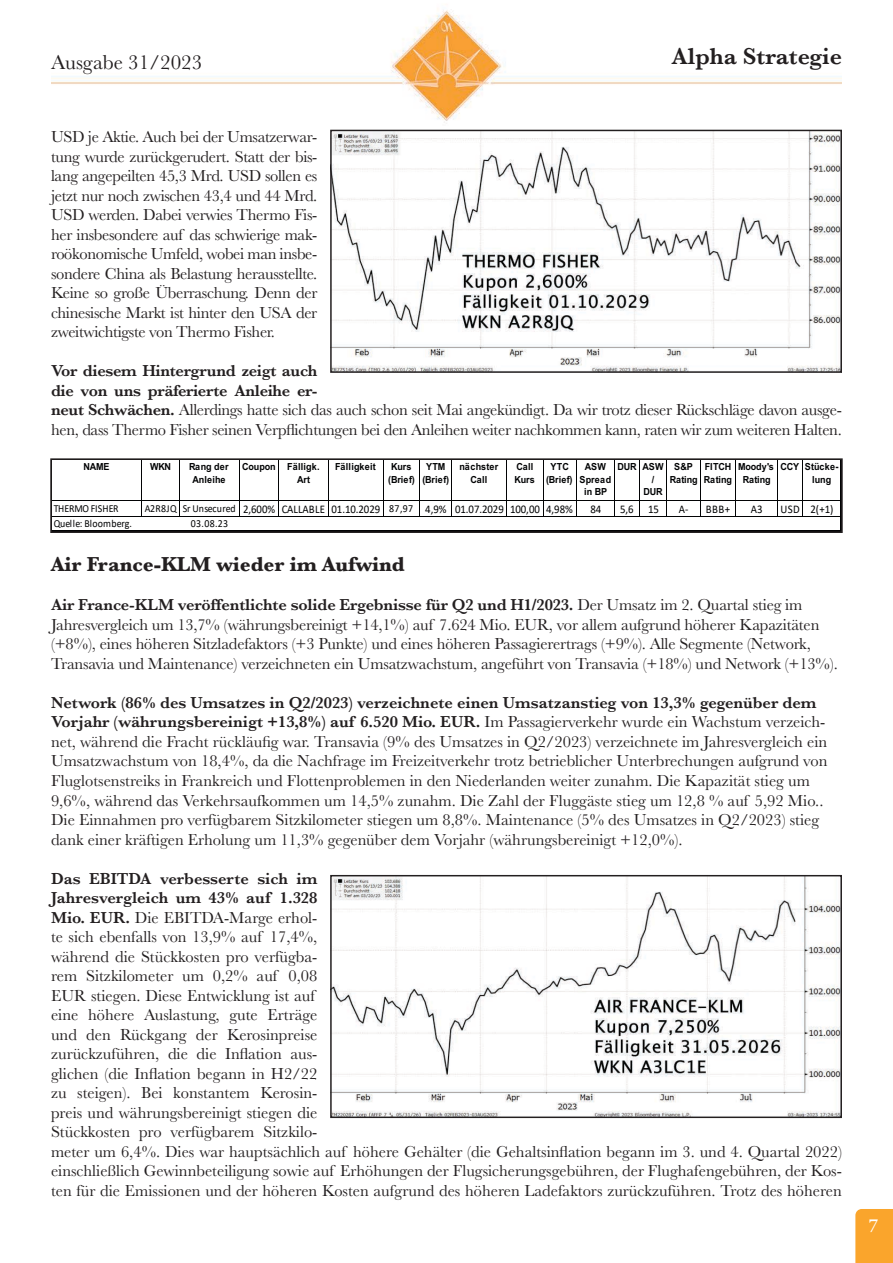
<style>
.page{position:relative;width:893px;height:1263px;background:#fff}
.page>*{position:absolute;margin:0;border:0;box-sizing:border-box;transform-origin:0 0}
.t1{font:600 24px "Baskerville";color:#231f20}
.t2{font:700 21px "Baskerville";color:#231f20}
.t3{font:21px "Baskerville";color:#231f20}
.t4{font:18px "Georgia";color:#fff}
.t5{font:16.5px/19.5px "Baskerville";color:#231f20}
.t6{font:16.5px/19.5px "Baskerville";letter-spacing:-.02em;color:#231f20}
.t7{font:11.7px "Calibri";letter-spacing:-.005em;color:#020304;scale:.93 1}
.t8{font:10.65px "Calibri";letter-spacing:.015em;color:#020304;scale:.93 1}
.t9{font:10.65px "Calibri";letter-spacing:-.005em;color:#020304;scale:.93 1}
.t10{font:700 9.75px/12.6px "Arial";letter-spacing:-.01em;color:#020304;scale:.93 1}
.t11{font:700 9.75px/12.6px "Arial";letter-spacing:.02em;color:#020304;text-align:center;scale:.93 1}
.t12{font:700 9.75px/12.6px "Arial";letter-spacing:.015em;color:#020304;text-align:center;scale:.93 1}
.t13{font:700 9.75px/12.6px "Arial";letter-spacing:.035em;color:#020304;text-align:center;scale:.93 1}
.t14{font:700 9.75px/12.6px "Arial";letter-spacing:.01em;color:#020304;scale:.93 1}
.s1{font-weight:600}
.s2{font-size:10.65px}
</style>
<div class="page">
<img style="left:51px;top:10px;width:791px;height:120px">
<svg style="left:855px;top:1209px;width:38px;height:54px"></svg>
<div style="left:869px;top:1215px;width:24px;height:30px;background:#faa52c"></div>
<img style="left:333px;top:133px;width:506px;height:237px">
<div style="left:330px;top:130px;width:512px;height:243px;border:2px solid #231f20"></div>
<img style="left:333px;top:878px;width:506px;height:237px">
<div style="left:330px;top:875px;width:512px;height:243px;border:2px solid #231f20"></div>
<hr style="left:52px;top:500px;width:788px;height:1px;background:#020304">
<hr style="left:141px;top:460px;width:1px;height:57px;background:#020304">
<hr style="left:179px;top:460px;width:1px;height:57px;background:#020304">
<hr style="left:239px;top:460px;width:1px;height:57px;background:#020304">
<hr style="left:278px;top:460px;width:1px;height:57px;background:#020304">
<hr style="left:328px;top:460px;width:1px;height:57px;background:#020304">
<hr style="left:383px;top:460px;width:1px;height:57px;background:#020304">
<hr style="left:419px;top:460px;width:1px;height:57px;background:#020304">
<hr style="left:451px;top:460px;width:1px;height:57px;background:#020304">
<hr style="left:506px;top:460px;width:1px;height:57px;background:#020304">
<hr style="left:542px;top:460px;width:1px;height:57px;background:#020304">
<hr style="left:576px;top:460px;width:1px;height:57px;background:#020304">
<hr style="left:614px;top:460px;width:1px;height:57px;background:#020304">
<hr style="left:639px;top:460px;width:1px;height:57px;background:#020304">
<hr style="left:666px;top:460px;width:1px;height:57px;background:#020304">
<hr style="left:700px;top:460px;width:1px;height:57px;background:#020304">
<hr style="left:735px;top:460px;width:1px;height:57px;background:#020304">
<hr style="left:777px;top:460px;width:1px;height:57px;background:#020304">
<hr style="left:802px;top:460px;width:1px;height:57px;background:#020304">
<hr style="left:52px;top:516px;width:788px;height:1px;background:#020304">
<div style="left:50px;top:458px;width:793px;height:75px;border:2px solid #231f20"></div>
<p class="t3" style="left:51px;top:48px;width:152px">Ausgabe 31/2023</p>
<h1 class="t1" style="left:671px;top:39px;width:172px">Alpha Strategie</h1>
<p class="t5" style="left:51px;top:128px;width:268px;text-align:justify">USD je Aktie. Auch bei der Umsatzerwar&shy;tung wurde zurückgerudert. Statt der bis&shy;lang angepeilten 45,3 Mrd. USD sollen es jetzt nur noch zwischen 43,4 und 44 Mrd.<br>USD werden. Dabei verwies Thermo Fis&shy;her insbesondere auf das schwierige mak&shy;roökonomische Umfeld, wobei man insbe&shy;sondere China als Belastung herausstellte.<br>Keine so große Überraschung. Denn der chinesische Markt ist hinter den USA der zweitwichtigste von Thermo Fisher.</p>
<p class="t6" style="left:51px;top:362px;width:792px"><span class="s1">Vor diesem Hintergrund zeigt auch<br>die von uns präferierte Anleihe er-<br>neut Schwächen.</span> Allerdings hatte sich das auch schon seit Mai angekündigt. Da wir trotz dieser Rückschläge davon ausge&shy;hen, dass Thermo Fisher seinen Verpflichtungen bei den Anleihen weiter nachkommen kann, raten wir zum weiteren Halten.</p>
<p class="t10" style="left:83px;top:460px;width:29px">NAME</p>
<p class="t10" style="left:150px;top:460px;width:24px">WKN</p>
<p class="t10" style="left:189px;top:460px;width:44px;text-align:center">Rang der<br>Anleihe</p>
<p class="t10" style="left:297px;top:460px;width:26px;text-indent:-55px">Coupon Fälligk.<br>Art</p>
<p class="t11" style="left:335px;top:460px;width:45px">Fälligkeit</p>
<p class="t14" style="left:388px;top:460px;width:30px">Kurs (Brief)</p>
<p class="t12" style="left:423px;top:460px;width:30px">YTM (Brief)</p>
<p class="t13" style="left:460px;top:460px;width:43px">nächster<br>Call</p>
<p class="t10" style="left:515px;top:460px;width:23px">Call<br>Kurs</p>
<p class="t12" style="left:546px;top:460px;width:30px">YTC (Brief)</p>
<p class="t11" style="left:579px;top:460px;width:36px">ASW<br>Spread in BP</p>
<p class="t10" style="left:617px;top:460px;width:51px">DUR ASW</p>
<p class="t10" style="left:670px;top:460px;width:32px;text-align:center">S&amp;P<br>Rating</p>
<p class="t10" style="left:704px;top:460px;width:32px">FITCH<br>Rating</p>
<p class="t10" style="left:738px;top:460px;width:40px;text-align:center">Moody's<br>Rating</p>
<p class="t10" style="left:812px;top:460px;width:30px;text-indent:-32px">CCY Stücke&shy;lung</p>
<p class="t10" style="left:652px;top:473px;width:4px">/</p>
<p class="t10" style="left:643px;top:486px;width:22px">DUR</p>
<p class="t9" style="left:54px;top:501px;width:71px">THERMO FISHER</p>
<p class="t7" style="left:145px;top:501px;width:462px"><span class="s2">A2R8JQ Sr Unsecured</span> 2,600% CALLABLE 01.10.2029 <span class="s2">87,97</span> 4,9% 01.07.2029 100,00 4,98%</p>
<p class="t7" style="left:590px;top:501px;width:13px">84</p>
<p class="t7" style="left:620px;top:501px;width:43px">5,6 15</p>
<p class="t7" style="left:679px;top:501px;width:12px">A-</p>
<p class="t7" style="left:706px;top:501px;width:28px">BBB+</p>
<p class="t7" style="left:751px;top:501px;width:14px">A3</p>
<p class="t7" style="left:781px;top:501px;width:58px">USD 2(+1)</p>
<p class="t8" style="left:54px;top:516px;width:86px">Quelle: Bloomberg.</p>
<p class="t8" style="left:191px;top:516px;width:42px">03.08.23</p>
<p class="t2" style="left:51px;top:550px;width:355px">Air France-KLM wieder im Aufwind</p>
<p class="t5" style="left:51px;top:596px;width:788px"><span class="s1">Air France-KLM veröffentlichte solide Ergebnisse für Q2 und H1/2023.</span> Der Umsatz im 2. Quartal stieg im Jahresvergleich um 13,7% (währungsbereinigt +14,1%) auf 7.624 Mio. EUR, vor allem aufgrund höherer Kapazitäten (+8%), eines höheren Sitzladefaktors (+3 Punkte) und eines höheren Passagierertrags (+9%). Alle Segmente (Network, Transavia und Maintenance) verzeichneten ein Umsatzwachstum, angeführt von Transavia (+18%) und Network (+13%).</p>
<p class="t5" style="left:51px;top:693px;width:778px"><span class="s1">Network (86% des Umsatzes in Q2/2023) verzeichnete einen Umsatzanstieg von 13,3% gegenüber dem Vorjahr (währungsbereinigt +13,8%) auf 6.520 Mio. EUR.</span> Im Passagierverkehr wurde ein Wachstum verzeich&shy;net, während die Fracht rückläufig war. Transavia (9% des Umsatzes in Q2/2023) verzeichnete im Jahresvergleich ein Umsatzwachstum von 18,4%, da die Nachfrage im Freizeitverkehr trotz betrieblicher Unterbrechungen aufgrund von Fluglotsenstreiks in Frankreich und Flottenproblemen in den Niederlanden weiter zunahm. Die Kapazität stieg um 9,6%, während das Verkehrsaufkommen um 14,5% zunahm. Die Zahl der Fluggäste stieg um 12,8 % auf 5,92 Mio..<br>Die Einnahmen pro verfügbarem Sitzkilometer stiegen um 8,8%. Maintenance (5% des Umsatzes in Q2/2023) stieg dank einer kräftigen Erholung um 11,3% gegenüber dem Vorjahr (währungsbereinigt +12,0%).</p>
<p class="t5" style="left:51px;top:869px;width:792px"><span class="s1">Das EBITDA verbesserte sich im<br>Jahresvergleich um 43% auf 1.328<br>Mio. EUR.</span> Die EBITDA-Marge erhol-<br>te sich ebenfalls von 13,9% auf 17,4%,<br>während die Stückkosten pro verfügba-<br>rem Sitzkilometer um 0,2% auf 0,08<br>EUR stiegen. Diese Entwicklung ist auf<br>eine höhere Auslastung, gute Erträge<br>und den Rückgang der Kerosinpreise<br>zurückzuführen, die die Inflation aus-<br>glichen (die Inflation begann in H2/22<br>zu steigen). Bei konstantem Kerosin-<br>preis und währungsbereinigt stiegen die<br>Stückkosten pro verfügbarem Sitzkilo-<br>meter um 6,4%. Dies war hauptsächlich auf höhere Gehälter (die Gehaltsinflation begann im 3. und 4. Quartal 2022) einschließlich Gewinnbeteiligung sowie auf Erhöhungen der Flugsicherungsgebühren, der Flughafengebühren, der Kos&shy;ten für die Emissionen und der höheren Kosten aufgrund des höheren Ladefaktors zurückzuführen. Trotz des höheren</p>
<p class="t4" style="left:869px;top:1209px;width:11px">7</p>
</div>
